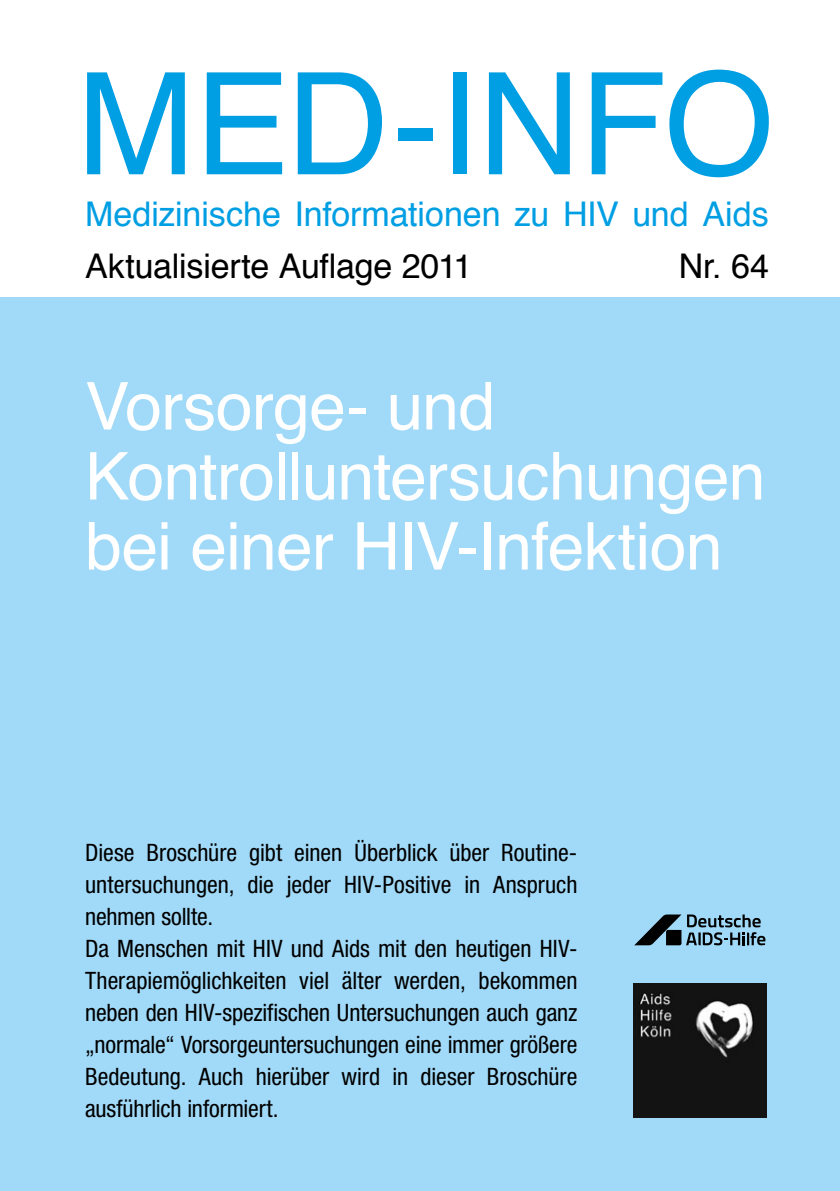
<style>
.page{position:relative;width:840px;height:1191px;background:#fff}
.page>*{position:absolute;margin:0;border:0;box-sizing:border-box;transform-origin:0 0}
._94_U1_MED-INFO{font:142px "Helvetica";letter-spacing:-.01em;color:#009ee3}
._90_U1_Thema_des_Hef{font:66px/70px "Helvetica";letter-spacing:-.01em;color:#fff}
._93_U1_Medizinische{font:34px "Helvetica";letter-spacing:-.005em;color:#009ee3}
._92_U1_Heftnummer{font:34px "Helvetica";letter-spacing:-.005em;color:#000}
._91_U1_Fließtext{font:condensed 24px/32px "Helvetica Neue";color:#000;text-align:justify}
</style>
<div class="page">
<div style="left:0;top:298px;width:839px;height:893px;background:#a1daf8"></div>
<img style="left:633px;top:983px;width:132px;height:134px">
<svg style="left:634px;top:914px;width:131px;height:31px"></svg>
<p class="_94_U1_MED-INFO" style="left:77px;top:15px;width:699px">MED-INFO</p>
<p class="_93_U1_Medizinische" style="left:85px;top:188px;width:684px">Medizinische Informationen zu HIV und Aids</p>
<p class="_92_U1_Heftnummer" style="left:85px;top:240px;width:388px">Aktualisierte Auflage 2011</p>
<p class="_92_U1_Heftnummer" style="left:678px;top:240px;width:92px">Nr. 64</p>
<p class="_90_U1_Thema_des_Hef" style="left:85px;top:373px;width:681px">Vorsorge- und<br>Kontrolluntersuchungen bei einer HIV-Infektion</p>
<p class="_91_U1_Fließtext" style="left:85px;top:836px;width:493px">Diese Broschüre gibt einen Überblick über Routine&shy;untersuchungen, die jeder HIV-Positive in Anspruch nehmen sollte.</p>
<p class="_91_U1_Fließtext" style="left:85px;top:932px;width:493px">Da Menschen mit HIV und Aids mit den heutigen HIV-Therapiemöglichkeiten viel älter werden, bekommen neben den HIV-spezifischen Untersuchungen auch ganz „normale“ Vorsorgeuntersuchungen eine immer größere Bedeutung. Auch hierüber wird in dieser Broschüre ausführlich informiert.</p>
</div>
